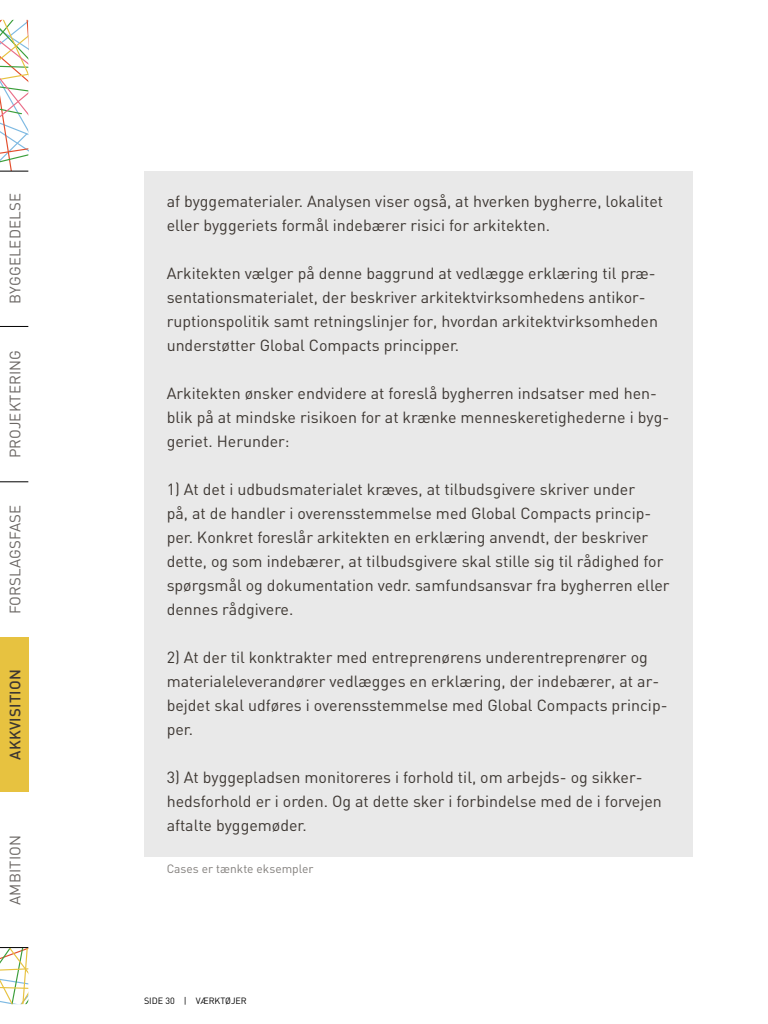
<style>
.page{position:relative;width:768px;height:1024px;background:#fff}
.page>*{position:absolute;margin:0;border:0;box-sizing:border-box;transform-origin:0 0}
.t1{font:16px/24px "DIN";color:#3d3732}
.t2{font:15px "DIN";letter-spacing:.01em;color:#6b6764}
.t3{font:500 15px "DIN";letter-spacing:.01em;color:#3d3732}
.t4{font:12px "DIN";color:#827f7c}
.t5{font:9px "DIN";color:#000}
</style>
<div class="page">
<svg style="left:0;top:20px;width:28px;height:984px"></svg>
<div style="left:144px;top:171px;width:549px;height:685px;background:#e9e9e9"></div>
<p class="t2" style="left:5px;top:304px;width:112px;rotate:-90deg">byggeledelse</p>
<p class="t2" style="left:5px;top:458px;width:110px;rotate:-90deg">projektering</p>
<p class="t2" style="left:5px;top:614px;width:111px;rotate:-90deg">forslagsfase</p>
<p class="t3" style="left:5px;top:760px;width:92px;rotate:-90deg">akkvisition</p>
<p class="t2" style="left:5px;top:905px;width:71px;rotate:-90deg">ambition</p>
<p class="t1" style="left:167px;top:189px;width:498px">af byggematerialer. Analysen viser også, at hverken bygherre, lokalitet eller byggeriets formål indebærer risici for arkitekten.</p>
<p class="t1" style="left:167px;top:261px;width:493px">Arkitekten vælger på denne baggrund at vedlægge erklæring til præ&shy;sentationsmaterialet, der beskriver arkitektvirksomhedens antikor&shy;ruptionspolitik samt retningslinjer for, hvordan arkitektvirksomheden understøtter Global Compacts principper.</p>
<p class="t1" style="left:167px;top:381px;width:504px">Arkitekten ønsker endvidere at foreslå bygherren indsatser med hen&shy;blik på at mindske risikoen for at krænke menneskeretighederne i byg&shy;geriet. Herunder:</p>
<p class="t1" style="left:167px;top:477px;width:504px">1) At det i udbudsmaterialet kræves, at tilbudsgivere skriver under<br>på, at de handler i overensstemmelse med Global Compacts princip&shy;per. Konkret foreslår arkitekten en erklæring anvendt, der beskriver dette, og som indebærer, at tilbudsgivere skal stille sig til rådighed for spørgsmål og dokumentation vedr. samfundsansvar fra bygherren eller dennes rådgivere.</p>
<p class="t1" style="left:167px;top:645px;width:502px">2) At der til konktrakter med entreprenørens underentreprenører og materialeleverandører vedlægges en erklæring, der indebærer, at ar&shy;bejdet skal udføres i overensstemmelse med Global Compacts princip&shy;per.</p>
<p class="t1" style="left:167px;top:765px;width:497px">3) At byggepladsen monitoreres i forhold til, om arbejds- og sikker&shy;hedsforhold er i orden. Og at dette sker i forbindelse med de i forvejen aftalte byggemøder.</p>
<p class="t4" style="left:167px;top:861px;width:148px">Cases er tænkte eksempler</p>
<p class="t5" style="left:144px;top:995px;width:104px">SIDE 30 | VÆRKTØJER</p>
</div>
